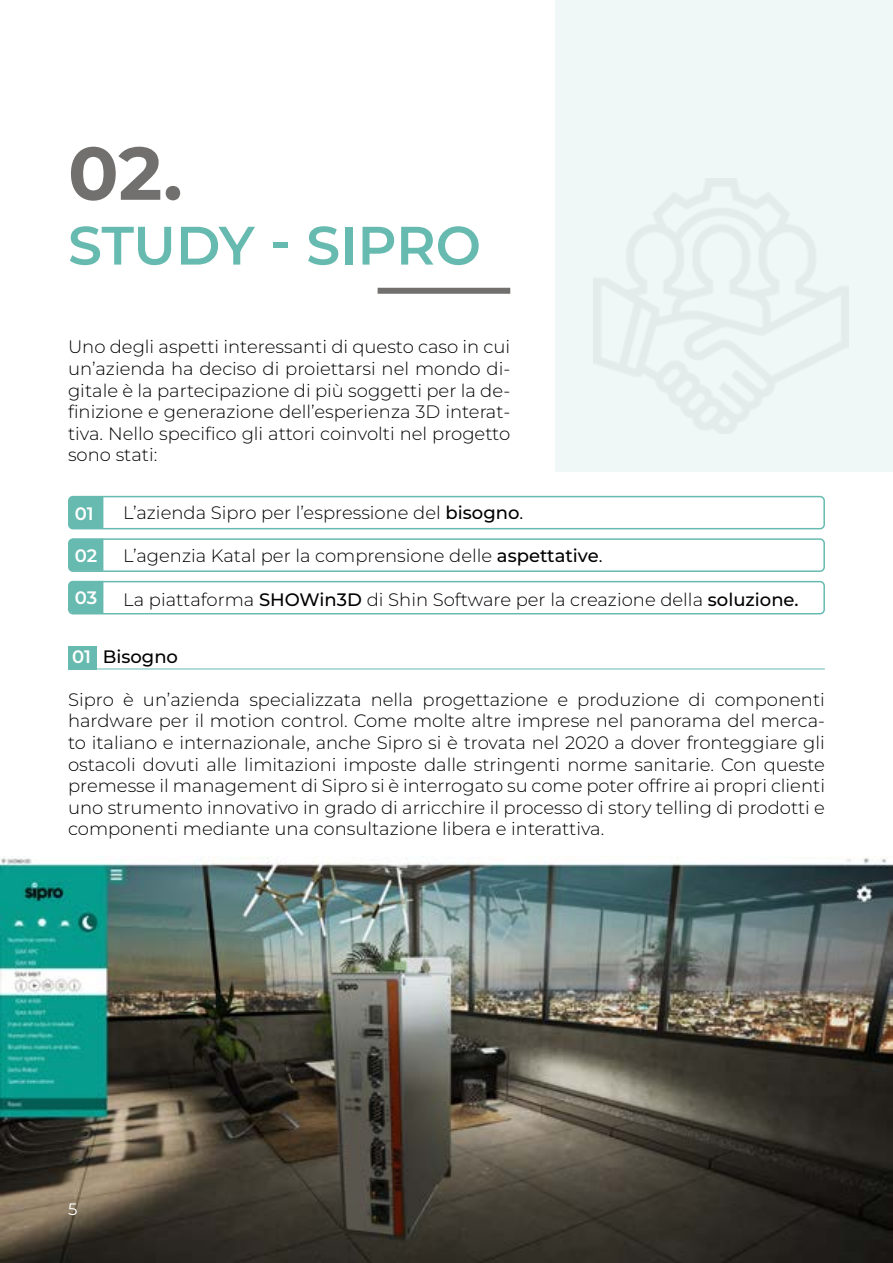
<style>
.page{position:relative;width:893px;height:1263px;background:#fff}
.page>*{position:absolute;margin:0;border:0;box-sizing:border-box;transform-origin:0 0}
.t1{font:700 74.55px "Montserrat";color:#71706f}
.t2{font:600 54px "Montserrat";letter-spacing:-.005em;color:#67baaf}
.t3{font:300 18px/21.6px "Montserrat";color:#000;text-align:justify}
.t4{font:600 18px "Montserrat";color:#fff}
.t5{font:500 18px "Montserrat";color:#000}
.t6{font:16.5px "Montserrat";color:#fff}
.s1{font-weight:500}
.s2{font-weight:400}
</style>
<div class="page">
<div style="left:378px;top:288px;width:132px;height:6px;background:#71706f"></div>
<div style="left:68px;top:496px;width:757px;height:33px;border:2px solid #67baaf;border-radius:4px"></div>
<div style="left:68px;top:538px;width:757px;height:34px;border:2px solid #67baaf;border-radius:4px"></div>
<div style="left:68px;top:581px;width:757px;height:33px;border:2px solid #67baaf;border-radius:4px"></div>
<svg style="left:69px;top:497px;width:34px;height:32px"></svg>
<svg style="left:69px;top:539px;width:34px;height:32px"></svg>
<svg style="left:69px;top:581px;width:34px;height:32px"></svg>
<div style="left:555px;top:0;width:338px;height:472px;background:#f0f8f7"></div>
<img style="left:0;top:856px;width:893px;height:407px">
<div style="left:68px;top:646px;width:29px;height:23px;background:#67baaf"></div>
<hr style="left:92px;top:669px;width:733px;height:1px;background:#67baaf">
<h1 class="t1" style="left:68px;top:124px;width:116px">02.</h1>
<h2 class="t2" style="left:68px;top:209px;width:414px">STUDY - SIPRO</h2>
<p class="t3" style="left:68px;top:336px;width:444px">Uno degli aspetti interessanti di questo caso in cui un’azienda ha deciso di proiettarsi nel mondo di&shy;gitale è la partecipazione di più soggetti per la de&shy;finizione e generazione dell’esperienza 3D interat&shy;tiva. Nello specifico gli attori coinvolti nel progetto sono stati:</p>
<p class="t4" style="left:75px;top:501px;width:20px">01</p>
<p class="t4" style="left:75px;top:544px;width:24px">02</p>
<p class="t4" style="left:75px;top:585px;width:24px">03</p>
<p class="t3" style="left:123px;top:502px;width:401px">L’azienda Sipro per l’espressione del <span class="s1">bisogno</span><span class="s2">.</span></p>
<p class="t3" style="left:123px;top:545px;width:481px">L’agenzia Katal per la comprensione delle <span class="s1">aspettative</span><span class="s2">.</span></p>
<p class="t3" style="left:123px;top:588px;width:677px">La piattaforma <span class="s1">SHOWin3D</span> di Shin Software per la creazione della <span class="s1">soluzione.</span></p>
<p class="t5" style="left:103px;top:644px;width:77px">Bisogno</p>
<p class="t3" style="left:68px;top:688px;width:758px">Sipro è un’azienda specializzata nella progettazione e produzione di componenti hardware per il motion control. Come molte altre imprese nel panorama del merca&shy;to italiano e internazionale, anche Sipro si è trovata nel 2020 a dover fronteggiare gli ostacoli dovuti alle limitazioni imposte dalle stringenti norme sanitarie. Con queste premesse il management di Sipro si è interrogato su come poter offrire ai propri clienti uno strumento innovativo in grado di arricchire il processo di story telling di prodotti e componenti mediante una consultazione libera e interattiva.</p>
<p class="t4" style="left:72px;top:645px;width:20px">01</p>
<p class="t6" style="left:68px;top:1198px;width:11px">5</p>
</div>
